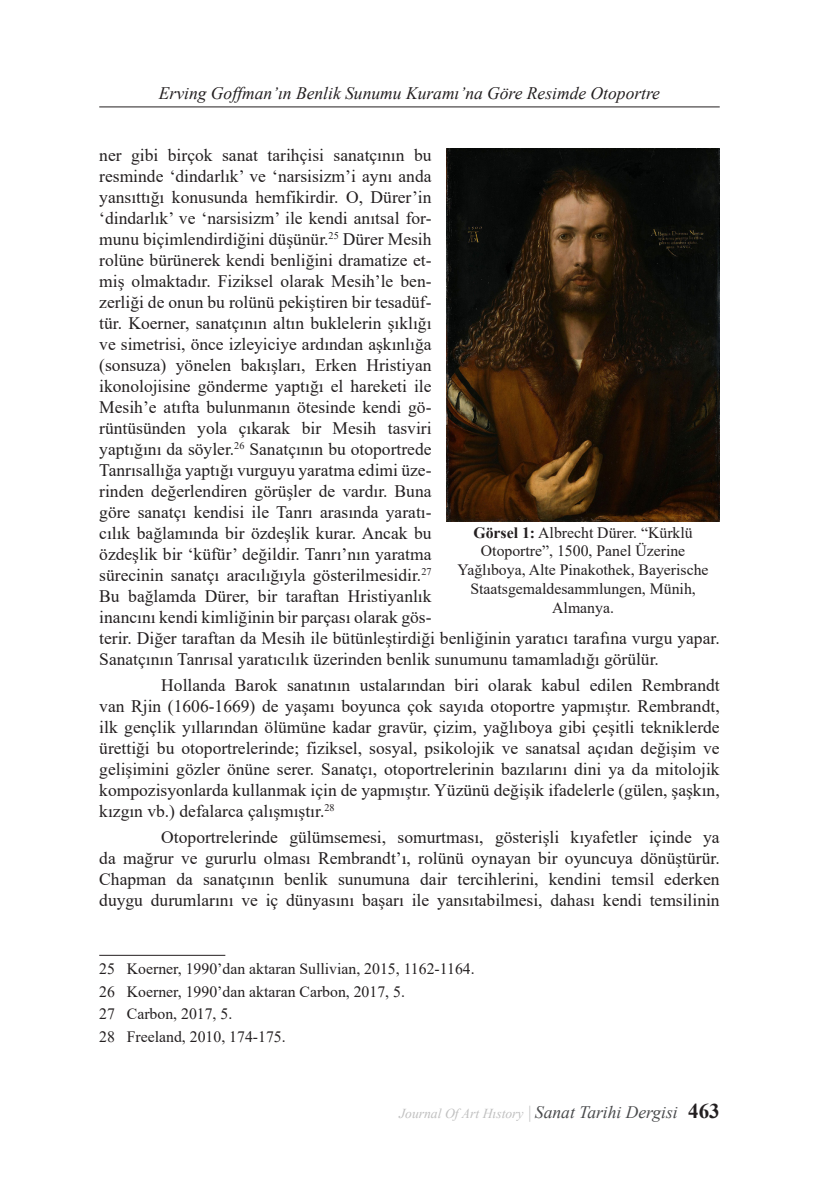
<style>
.page{position:relative;width:819px;height:1191px;background:#fff}
.page>*{position:absolute;margin:0;border:0;box-sizing:border-box;transform-origin:0 0}
.STD_-_Gövde_Metni{font:17.5px/21px "Times New Roman";color:#231f20;text-align:justify}
.t1{font:italic 17.5px "Times New Roman";color:#231f20}
.STD_-_Resim_Yazıları{font:15.75px/18.9px "Times New Roman";color:#231f20;text-align:center}
.STD_-_DİPNOT{font:15.75px "Times New Roman";color:#231f20}
.t2{font:italic 13.65px "Times New Roman";color:#c0c0c0}
.s1{font-weight:700}
.s2{font-style:normal;font-size:17.5px}
.s3{font-size:17.5px;color:#494a4c}
.s4{font-weight:700;font-style:normal;font-size:21px;color:#231f20}
</style>
<div class="page">
<hr style="left:99px;top:107px;width:620px;height:1px;background:#231f20">
<hr style="left:99px;top:954px;width:126px;height:1px;background:#231f20">
<img style="left:446px;top:149px;width:273px;height:372px">
<p class="t1" style="left:159px;top:81px;width:502px">Erving Goffman’ın Benlik Sunumu Kuramı’na Göre Resimde Otoportre</p>
<p class="STD_-_Gövde_Metni" style="left:99px;top:144px;width:622px;text-align:left">ner gibi birçok sanat tarihçisi sanatçının bu<br>resminde ‘dindarlık’ ve ‘narsisizm’i aynı anda<br>yansıttığı konusunda hemfikirdir. O, Dürer’in<br>‘dindarlık’ ve ‘narsisizm’ ile kendi anıtsal for-<br>munu biçimlendirdiğini düşünür.<sup>25</sup> Dürer Mesih<br>rolüne bürünerek kendi benliğini dramatize et-<br>miş olmaktadır. Fiziksel olarak Mesih’le ben-<br>zerliği de onun bu rolünü pekiştiren bir tesadüf-<br>tür. Koerner, sanatçının altın buklelerin şıklığı<br>ve simetrisi, önce izleyiciye ardından aşkınlığa<br>(sonsuza) yönelen bakışları, Erken Hristiyan<br>ikonolojisine gönderme yaptığı el hareketi ile<br>Mesih’e atıfta bulunmanın ötesinde kendi gö-<br>rüntüsünden yola çıkarak bir Mesih tasviri<br>yaptığını da söyler.<sup>26</sup> Sanatçının bu otoportrede<br>Tanrısallığa yaptığı vurguyu yaratma edimi üze-<br>rinden değerlendiren görüşler de vardır. Buna<br>göre sanatçı kendisi ile Tanrı arasında yaratı-<br>cılık bağlamında bir özdeşlik kurar. Ancak bu<br>özdeşlik bir ‘küfür’ değildir. Tanrı’nın yaratma<br>sürecinin sanatçı aracılığıyla gösterilmesidir.<sup>27<br></sup>Bu bağlamda Dürer, bir taraftan Hristiyanlık<br>inancını kendi kimliğinin bir parçası olarak gös-<br>terir. Diğer taraftan da Mesih ile bütünleştirdiği benliğinin yaratıcı tarafına vurgu yapar.<br>Sanatçının Tanrısal yaratıcılık üzerinden benlik sunumunu tamamladığı görülür.</p>
<p class="STD_-_Gövde_Metni" style="left:99px;top:674px;width:622px;text-indent:62px">Hollanda Barok sanatının ustalarından biri olarak kabul edilen Rembrandt van Rjin (1606-1669) de yaşamı boyunca çok sayıda otoportre yapmıştır. Rembrandt, ilk gençlik yıllarından ölümüne kadar gravür, çizim, yağlıboya gibi çeşitli tekniklerde ürettiği bu otoportrelerinde; fiziksel, sosyal, psikolojik ve sanatsal açıdan değişim ve gelişimini gözler önüne serer. Sanatçı, otoportrelerinin bazılarını dini ya da mitolojik kompozisyonlarda kullanmak için de yapmıştır. Yüzünü değişik ifadelerle (gülen, şaşkın, kızgın vb.) defalarca çalışmıştır.<sup>28</sup></p>
<p class="STD_-_Gövde_Metni" style="left:99px;top:826px;width:622px;text-indent:62px">Otoportrelerinde gülümsemesi, somurtması, gösterişli kıyafetler içinde ya da mağrur ve gururlu olması Rembrandt’ı, rolünü oynayan bir oyuncuya dönüştürür.<br>Chapman da sanatçının benlik sunumuna dair tercihlerini, kendini temsil ederken duygu durumlarını ve iç dünyasını başarı ile yansıtabilmesi, dahası kendi temsilinin</p>
<p class="STD_-_Resim_Yazıları" style="left:457px;top:522px;width:252px"><span class="s1">Görsel 1:</span> Albrecht Dürer. “Kürklü<br>Otoportre”, 1500, Panel Üzerine<br>Yağlıboya, Alte Pinakothek, Bayerische<br>Staatsgemaldesammlungen, Münih,<br>Almanya.</p>
<p class="STD_-_DİPNOT" style="left:99px;top:957px;width:377px">25 Koerner, 1990’dan aktaran Sullivian, 2015, 1162-1164.</p>
<p class="STD_-_DİPNOT" style="left:99px;top:980px;width:307px">26 Koerner, 1990’dan aktaran Carbon, 2017, 5.</p>
<p class="STD_-_DİPNOT" style="left:99px;top:1003px;width:134px">27 Carbon, 2017, 5.</p>
<p class="STD_-_DİPNOT" style="left:99px;top:1025px;width:188px">28 Freeland, 2010, 174-175.</p>
<p class="t2" style="left:399px;top:1104px;width:322px">Journal Of Art Hıstory <span class="s2">|</span> <span class="s3">Sanat Tarihi Dergisi</span> <span class="s4">463</span></p>
</div>
